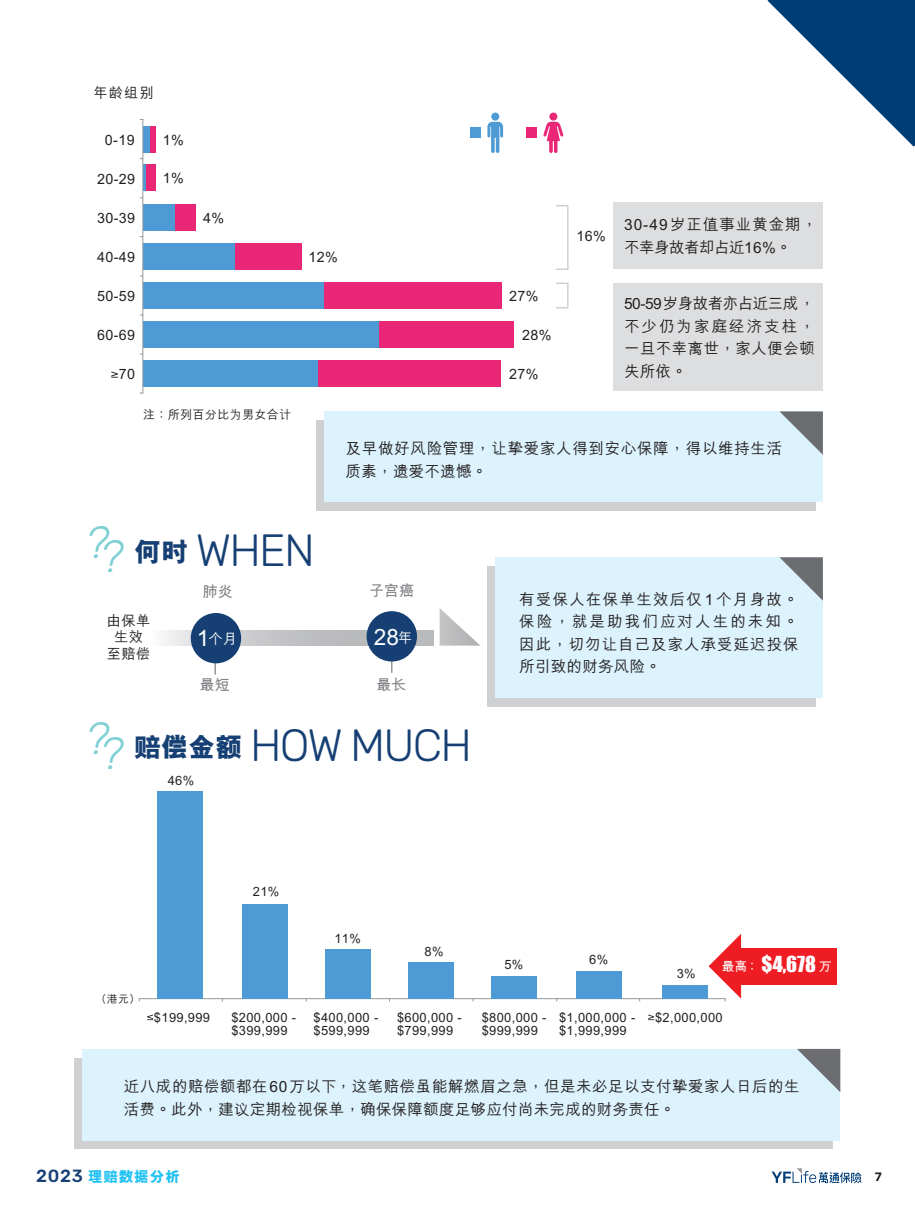
<style>
.page{position:relative;width:915px;height:1212px;background:#fff}
.page>*{position:absolute;margin:0;border:0;box-sizing:border-box;transform-origin:0 0}
.t1{font:300 45px "Rubik";letter-spacing:-.04em;color:#163f74}
.t2{font:italic 300 45px "Rubik";color:#7dcfd4}
.t3{font:800 27px "M Hei HKS";color:#163f74}
.t4{font:500 22.5px "M Hei HKS";color:#fff}
.t5{font:20.25px "Impact";color:#fff}
.t6{font:500 17.55px "Rubik";color:#163f74}
.t7{font:500 15.45px/22.5px "M Hei HKS";letter-spacing:.035em;color:#231f20;text-align:justify}
.t8{font:500 15.45px/22.5px "M Hei HKS";letter-spacing:.065em;color:#231f20}
.t9{font:700 15px "M Hei HKS";color:#808285}
.t10{font:800 14.7px "M Hei HKS";letter-spacing:.05em;color:#22c2f3}
.t11{font:500 14.25px/16.5px "M Hei HKS";letter-spacing:.03em;color:#231f20;text-align:center}
.t12{font:500 14.25px "M Hei HKS";color:#fff}
.t13{font:500 12.9px/13.5px "M Hei HKS";letter-spacing:.03em;color:#231f20}
.t14{font:500 12px "M Hei HKS";letter-spacing:.03em;color:#231f20}
.t15{font:900 12px "Avenir LT Std";color:#231f20}
.t16{font:500 10.8px "M Hei HKS";color:#231f20}
.s1{font-size:22.5px}
.s2{font-size:14.25px}
.s3{font-family:"M Hei HKS";font-weight:700;font-size:12.9px}
</style>
<div class="page">
<svg style="left:164px;top:631px;width:269px;height:15px;background:#c5c6c9"></svg>
<svg style="left:391px;top:661px;width:1px;height:12px"></svg>
<div style="left:366px;top:611px;width:51px;height:50px;background:#163f74;border-radius:50%"></div>
<svg style="left:214px;top:663px;width:2px;height:11px"></svg>
<div style="left:191px;top:613px;width:50px;height:50px;background:#163f74;border-radius:50%"></div>
<div style="left:75px;top:1058px;width:757px;height:90px;background:#cfd0d2"></div>
<div style="left:82px;top:1049px;width:758px;height:91px;background:#dcf2fc"></div>
<div style="left:526px;top:128px;width:10px;height:10px;background:#ea2677"></div>
<div style="left:549px;top:113px;width:8px;height:8px;background:#ea2677;border-radius:50%"></div>
<svg style="left:543px;top:122px;width:20px;height:31px"></svg>
<div style="left:470px;top:128px;width:10px;height:10px;background:#4e9ad4"></div>
<div style="left:491px;top:113px;width:8px;height:8px;background:#4e9ad4;border-radius:50%"></div>
<svg style="left:487px;top:122px;width:16px;height:31px"></svg>
<svg style="left:143px;top:165px;width:4px;height:26px"></svg>
<div style="left:143px;top:126px;width:13px;height:26px;background:#4e9ad4"></div>
<div style="left:143px;top:204px;width:52px;height:26px;background:#4e9ad4"></div>
<div style="left:143px;top:243px;width:159px;height:26px;background:#4e9ad4"></div>
<div style="left:143px;top:282px;width:358px;height:26px;background:#4e9ad4"></div>
<div style="left:143px;top:321px;width:370px;height:26px;background:#4e9ad4"></div>
<div style="left:143px;top:360px;width:357px;height:26px;background:#4e9ad4"></div>
<div style="left:316px;top:420px;width:499px;height:90px;background:#cfd0d2"></div>
<div style="left:324px;top:411px;width:498px;height:91px;background:#dcf2fc"></div>
<svg style="left:779px;top:411px;width:43px;height:43px"></svg>
<svg style="left:111px;top:371px;width:7px;height:7px"></svg>
<hr style="left:142px;top:119px;width:1px;height:274px;background:#95979a">
<div style="left:613px;top:203px;width:209px;height:66px;background:#dddee0"></div>
<div style="left:613px;top:283px;width:209px;height:108px;background:#dddee0"></div>
<div style="left:555px;top:283px;width:13px;height:25px;border:2px solid #cfd0d2"></div>
<div style="left:555px;top:205px;width:13px;height:65px;border:2px solid #cfd0d2"></div>
<div style="left:487px;top:566px;width:328px;height:140px;background:#cfd0d2"></div>
<div style="left:495px;top:557px;width:327px;height:141px;background:#dcf2fc"></div>
<svg style="left:779px;top:557px;width:43px;height:43px"></svg>
<svg style="left:439px;top:608px;width:41px;height:38px"></svg>
<svg style="left:771px;top:1168px;width:90px;height:15px"></svg>
<div style="left:733px;top:948px;width:103px;height:36px;background:#ee1d23"></div>
<svg style="left:147px;top:1014px;width:6px;height:6px"></svg>
<svg style="left:648px;top:1014px;width:6px;height:6px"></svg>
<hr style="left:139px;top:998px;width:586px;height:1px;background:#95979a">
<svg style="left:708px;top:935px;width:32px;height:66px"></svg>
<div style="left:241px;top:904px;width:46px;height:94px;background:#4e9ad4"></div>
<div style="left:157px;top:791px;width:46px;height:207px;background:#4e9ad4"></div>
<div style="left:325px;top:949px;width:46px;height:49px;background:#4e9ad4"></div>
<div style="left:408px;top:962px;width:46px;height:36px;background:#4e9ad4"></div>
<div style="left:491px;top:976px;width:46px;height:22px;background:#4e9ad4"></div>
<div style="left:662px;top:985px;width:46px;height:13px;background:#4e9ad4"></div>
<div style="left:575px;top:971px;width:46px;height:27px;background:#4e9ad4"></div>
<svg style="left:797px;top:1049px;width:43px;height:43px"></svg>
<div style="left:150px;top:126px;width:6px;height:26px;background:#ea2677"></div>
<div style="left:147px;top:165px;width:9px;height:26px;background:#ea2677"></div>
<div style="left:175px;top:204px;width:20px;height:26px;background:#ea2677"></div>
<div style="left:235px;top:243px;width:67px;height:26px;background:#ea2677"></div>
<div style="left:324px;top:282px;width:177px;height:26px;background:#ea2677"></div>
<div style="left:379px;top:321px;width:134px;height:26px;background:#ea2677"></div>
<div style="left:318px;top:360px;width:182px;height:26px;background:#ea2677"></div>
<svg style="left:767px;top:0;width:147px;height:147px"></svg>
<p class="t11" style="left:94px;top:83px;width:61px">年齡組別</p>
<p class="t11" style="left:105px;top:131px;width:31px">0-19</p>
<p class="t11" style="left:97px;top:170px;width:40px">20-29</p>
<p class="t11" style="left:97px;top:209px;width:40px">30-39</p>
<p class="t11" style="left:97px;top:248px;width:40px">40-49</p>
<p class="t11" style="left:97px;top:287px;width:40px">50-59</p>
<p class="t11" style="left:97px;top:326px;width:40px">60-69</p>
<p class="t11" style="left:119px;top:365px;width:18px">70</p>
<p class="t11" style="left:163px;top:131px;width:23px">1%</p>
<p class="t11" style="left:163px;top:168px;width:23px">1%</p>
<p class="t11" style="left:203px;top:208px;width:23px">4%</p>
<p class="t14" style="left:143px;top:406px;width:149px">註：所列百分比為男女合計</p>
<p class="t11" style="left:308px;top:247px;width:31px">12%</p>
<p class="t11" style="left:509px;top:286px;width:31px">27%</p>
<p class="t11" style="left:522px;top:325px;width:31px">28%</p>
<p class="t11" style="left:509px;top:365px;width:31px">27%</p>
<p class="t11" style="left:576px;top:226px;width:31px">16%</p>
<p class="t8" style="left:624px;top:212px;width:194px">30-49歲正值事業黃金期，不幸身故者卻佔近16%。</p>
<p class="t7" style="left:624px;top:291px;width:192px">50-59歲身故者亦佔近三成，不少仍為家庭經濟支柱，一旦不幸離世，家人便會頓失所依。</p>
<p class="t7" style="left:345px;top:436px;width:438px">及早做好風險管理，讓摯愛家人得到安心保障，得以維持生活質素，遺愛不遺憾。</p>
<h1 class="t2" style="left:84px;top:524px;width:48px">??</h1>
<h1 class="t1" style="left:196px;top:525px;width:121px">WHEN</h1>
<h2 class="t3" style="left:134px;top:533px;width:55px">何時</h2>
<p class="t11" style="left:107px;top:611px;width:45px">由保單生效至賠償</p>
<p class="t9" style="left:203px;top:580px;width:31px">肺炎</p>
<p class="t9" style="left:369px;top:579px;width:47px">子宮癌</p>
<p class="t12" style="left:197px;top:629px;width:42px"><span class="s1">1</span>個月</p>
<h3 class="t4" style="left:374px;top:620px;width:40px">28<span class="s2">年</span></h3>
<p class="t9" style="left:200px;top:674px;width:31px">最短</p>
<p class="t9" style="left:376px;top:674px;width:32px">最長</p>
<h1 class="t2" style="left:84px;top:720px;width:48px">??</h1>
<h1 class="t1" style="left:250px;top:720px;width:223px">HOW MUCH</h1>
<h2 class="t3" style="left:134px;top:728px;width:109px">賠償金額</h2>
<p class="t13" style="left:168px;top:772px;width:28px">46%</p>
<p class="t7" style="left:519px;top:586px;width:281px">有受保人在保單生效後僅1個月身故。保險，就是助我們應對人生的未知。因此，切勿讓自己及家人承受延遲投保所引致的財務風險。</p>
<p class="t16" style="left:96px;top:991px;width:46px">（港元）</p>
<p class="t13" style="left:253px;top:884px;width:28px">21%</p>
<p class="t13" style="left:334px;top:930px;width:28px">11%</p>
<p class="t13" style="left:424px;top:943px;width:20px">8%</p>
<p class="t13" style="left:504px;top:957px;width:20px">5%</p>
<p class="t13" style="left:589px;top:951px;width:20px">6%</p>
<p class="t13" style="left:676px;top:965px;width:20px">3%</p>
<h3 class="t5" style="left:721px;top:948px;width:111px"><span class="s3">最高：</span> $4,678 <span class="s3">萬</span></h3>
<p class="t13" style="left:154px;top:1009px;width:58px">$199,999</p>
<p class="t13" style="left:231px;top:1009px;width:66px">$200,000 - $399,999</p>
<p class="t13" style="left:313px;top:1009px;width:66px">$400,000 - $599,999</p>
<p class="t13" style="left:397px;top:1009px;width:66px">$600,000 - $799,999</p>
<p class="t13" style="left:481px;top:1009px;width:66px">$800,000 - $999,999</p>
<p class="t13" style="left:559px;top:1009px;width:78px">$1,000,000 - $1,999,999</p>
<p class="t13" style="left:655px;top:1009px;width:69px">$2,000,000</p>
<p class="t7" style="left:124px;top:1074px;width:677px">近八成的賠償額都在60萬以下，這筆賠償雖能解燃眉之急，但是未必足以支付摯愛家人日後的生活費。此外，建議定期檢視保單，確保保障額度足夠應付尚未完成的財務責任。</p>
<p class="t10" style="left:88px;top:1166px;width:93px">理賠數據分析</p>
<p class="t6" style="left:36px;top:1166px;width:48px">2023</p>
<p class="t15" style="left:874px;top:1170px;width:9px">7</p>
</div>
